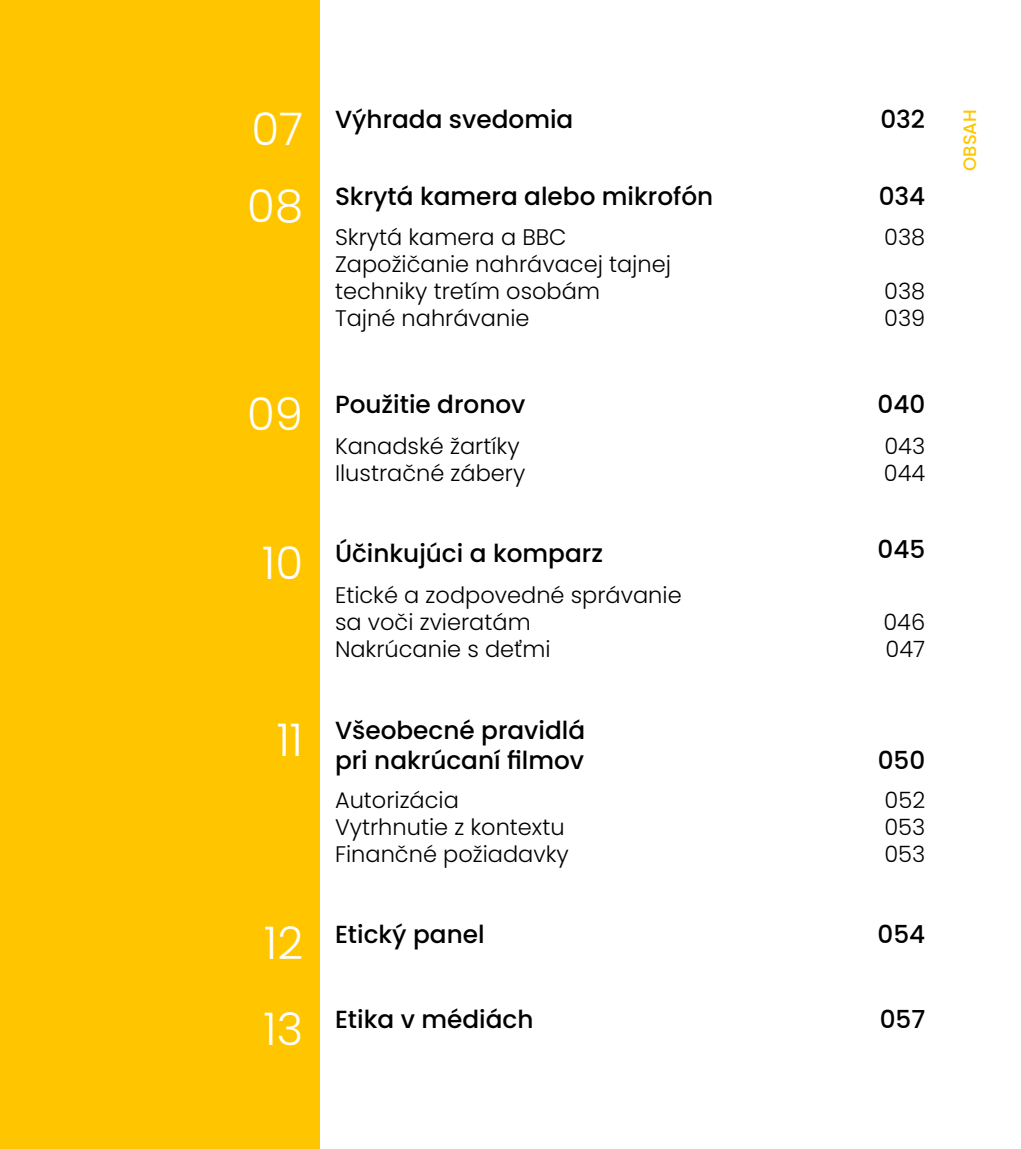
<style>
.page{position:relative;width:1021px;height:1149px;background:#fff}
.page>*{position:absolute;margin:0;border:0;box-sizing:border-box;transform-origin:0 0}
.t1{font:300 45px "Poppins";color:#fff}
.t2{font:500 24.75px/29.7px "Poppins";color:#000}
.t3{font:300 22.5px/27px "Poppins";color:#000}
.t4{font:500 18px "Poppins";color:#ffc600}
</style>
<div class="page">
<div style="left:0;top:0;width:319px;height:1148px;background:#ffc600"></div>
<h1 class="t1" style="left:251px;top:103px;width:53px">07</h1>
<p class="t2" style="left:335px;top:104px;width:240px">Výhrada svedomia</p>
<p class="t2" style="left:880px;top:104px;width:46px">032</p>
<p class="t4" style="left:959px;top:171px;width:63px;rotate:-90deg">OBSAH</p>
<h1 class="t1" style="left:247px;top:180px;width:57px">08</h1>
<p class="t2" style="left:335px;top:181px;width:380px">Skrytá kamera alebo mikrofón</p>
<p class="t2" style="left:878px;top:181px;width:48px">034</p>
<p class="t3" style="left:335px;top:224px;width:337px">Skrytá kamera a BBC<br>Zapožičanie nahrávacej tajnej techniky tretím osobám<br>Tajné nahrávanie</p>
<p class="t3" style="left:884px;top:224px;width:43px">038</p>
<p class="t3" style="left:884px;top:278px;width:43px">038<br>039</p>
<h1 class="t1" style="left:247px;top:388px;width:57px">09</h1>
<p class="t2" style="left:335px;top:390px;width:192px">Použitie dronov</p>
<p class="t2" style="left:877px;top:390px;width:49px">040</p>
<p class="t3" style="left:335px;top:432px;width:192px">Kanadské žartíky<br>Ilustračné zábery</p>
<p class="t3" style="left:883px;top:432px;width:43px">043<br>044</p>
<h1 class="t1" style="left:262px;top:537px;width:42px">10</h1>
<p class="t2" style="left:335px;top:538px;width:269px">Účinkujúci a komparz</p>
<p class="t2" style="left:877px;top:534px;width:49px">045</p>
<p class="t3" style="left:335px;top:581px;width:348px">Etické a zodpovedné správanie sa voči zvieratám<br>Nakrúcanie s deťmi</p>
<p class="t3" style="left:883px;top:608px;width:43px">046<br>047</p>
<h1 class="t1" style="left:277px;top:714px;width:28px">11</h1>
<p class="t2" style="left:335px;top:715px;width:252px">Všeobecné pravidlá pri nakrúcaní filmov</p>
<p class="t2" style="left:877px;top:745px;width:49px">050</p>
<p class="t3" style="left:335px;top:786px;width:235px">Autorizácia<br>Vytrhnutie z kontextu<br>Finančné požiadavky</p>
<p class="t3" style="left:884px;top:786px;width:42px;text-align:justify">052<br>053<br>053</p>
<h1 class="t1" style="left:264px;top:917px;width:40px">12</h1>
<p class="t2" style="left:335px;top:918px;width:151px">Etický panel</p>
<p class="t2" style="left:877px;top:918px;width:49px">054</p>
<h1 class="t1" style="left:263px;top:1002px;width:41px">13</h1>
<p class="t2" style="left:335px;top:1004px;width:200px">Etika v médiách</p>
<p class="t2" style="left:879px;top:1004px;width:47px">057</p>
</div>
